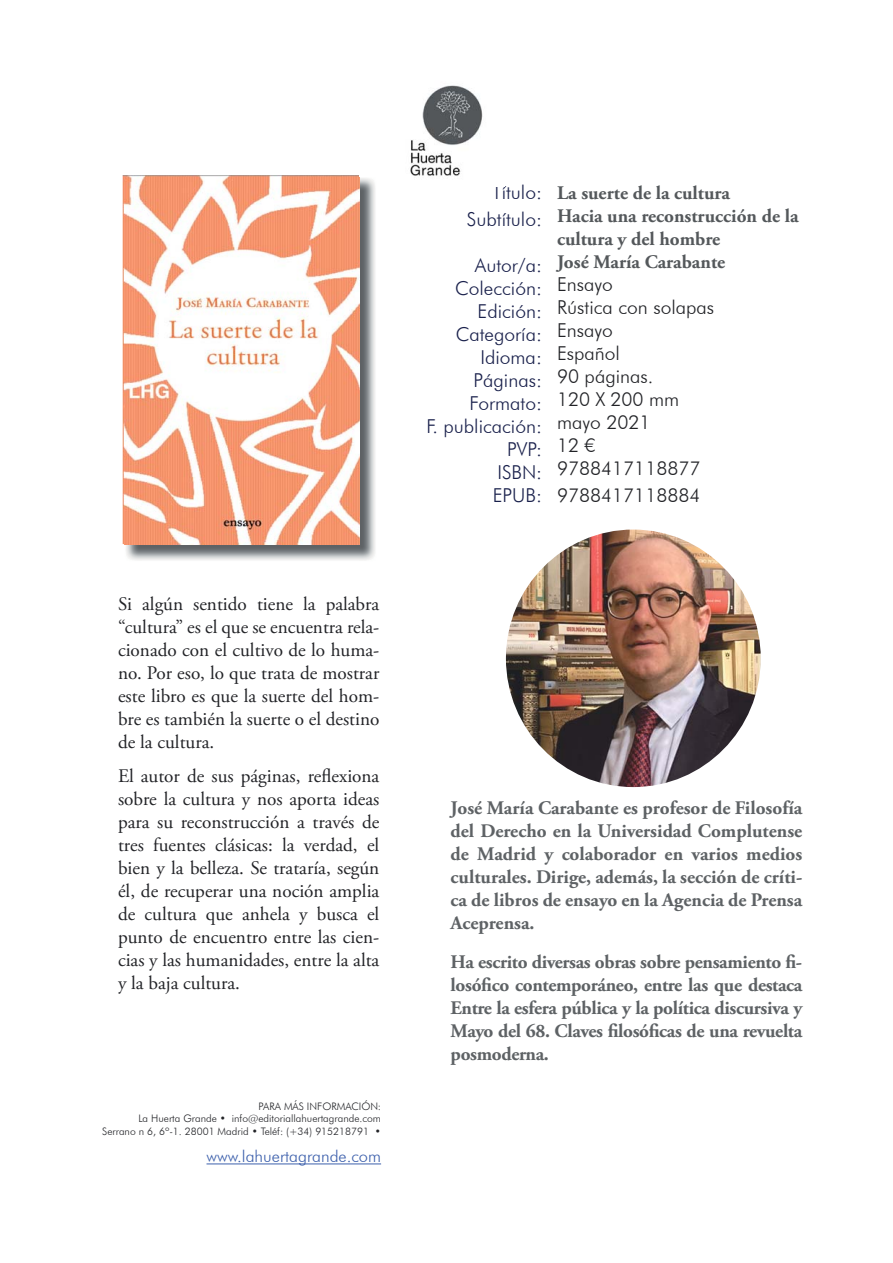
<style>
.page{position:relative;width:893px;height:1263px;background:#fff}
.page>*{position:absolute;margin:0;border:0;box-sizing:border-box;transform-origin:0 0}
.t1{font:19.2px/23px "Adobe Garamond Pro";color:#222327;text-align:justify}
.t2{font:700 19.2px/23px "Adobe Garamond Pro";letter-spacing:-.02em;color:#5e6265;text-align:justify}
.t3{font:300 19.2px/23px "Futura BT";color:#1a214c;text-align:right}
.t4{font:300 19.2px/23px "Futura BT";color:#222327}
.t5{font:700 19.2px/23px "Adobe Garamond Pro";color:#54585b}
.t6{font:300 16.5px "Futura BT";color:#3d60ac}
.t7{font:300 10.35px/12.5px "Futura BT";color:#222327;text-align:right}
</style>
<div class="page">
<hr style="left:206px;top:1164px;width:175px;height:1px;background:#3d60ac">
<img style="left:125px;top:177px;width:250px;height:383px">
<img style="left:125px;top:177px;width:234px;height:367px">
<img style="left:506px;top:530px;width:255px;height:257px;border-radius:50%">
<img style="left:410px;top:85px;width:73px;height:91px">
<p class="t1" style="left:118px;top:594px;width:263px">Si algún sentido tiene la palabra “cultura” es el que se encuentra rela&shy;cionado con el cultivo de lo huma&shy;no. Por eso, lo que trata de mostrar este libro es que la suerte del hom&shy;bre es también la suerte o el destino de la cultura.</p>
<p class="t1" style="left:118px;top:766px;width:263px">El autor de sus páginas, reflexiona sobre la cultura y nos aporta ideas para su reconstrucción a través de tres fuentes clásicas: la verdad, el bien y la belleza. Se trataría, según él, de recuperar una noción amplia de cultura que anhela y busca el punto de encuentro entre las cien&shy;cias y las humanidades, entre la alta y la baja cultura.</p>
<p class="t7" style="left:102px;top:1100px;width:280px">PARA MÁS INFORMACIÓN:<br>La Huerta Grande • info@editoriallahuertagrande.com<br>Serrano n 6, 6º-1. 28001 Madrid • Teléf: (+34) 915218791 •</p>
<p class="t6" style="left:206px;top:1146px;width:176px">www.lahuertagrande.com</p>
<p class="t3" style="left:467px;top:178px;width:77px;line-height:26.8px">Título:<br>Subtítulo:</p>
<p class="t3" style="left:427px;top:253px;width:117px">Autor/a:<br>Colección:<br>Edición:<br>Categoría:<br>Idioma:<br>Páginas:<br>Formato:<br>F. publicación:<br>PVP:<br>ISBN:<br>EPUB:</p>
<p class="t5" style="left:557px;top:183px;width:243px">La suerte de la cultura<br>Hacia una reconstrucción de la cultura y del hombre<br>José María Carabante</p>
<p class="t4" style="left:557px;top:272px;width:159px">Ensayo<br>Rústica con solapas<br>Ensayo<br>Español<br>90 páginas.<br>120 X 200 mm mayo 2021<br>12 €<br>9788417118877</p>
<p class="t4" style="left:557px;top:483px;width:145px">9788417118884</p>
<p class="t2" style="left:451px;top:798px;width:353px">José María Carabante es profesor de Filosofía del Derecho en la Universidad Complutense de Madrid y colaborador en varios medios culturales. Dirige, además, la sección de críti&shy;ca de libros de ensayo en la Agencia de Prensa Aceprensa.</p>
<p class="t2" style="left:451px;top:952px;width:353px">Ha escrito diversas obras sobre pensamiento fi&shy;losófico contemporáneo, entre las que destaca Entre la esfera pública y la política discursiva y Mayo del 68. Claves filosóficas de una revuelta posmoderna.</p>
</div>
